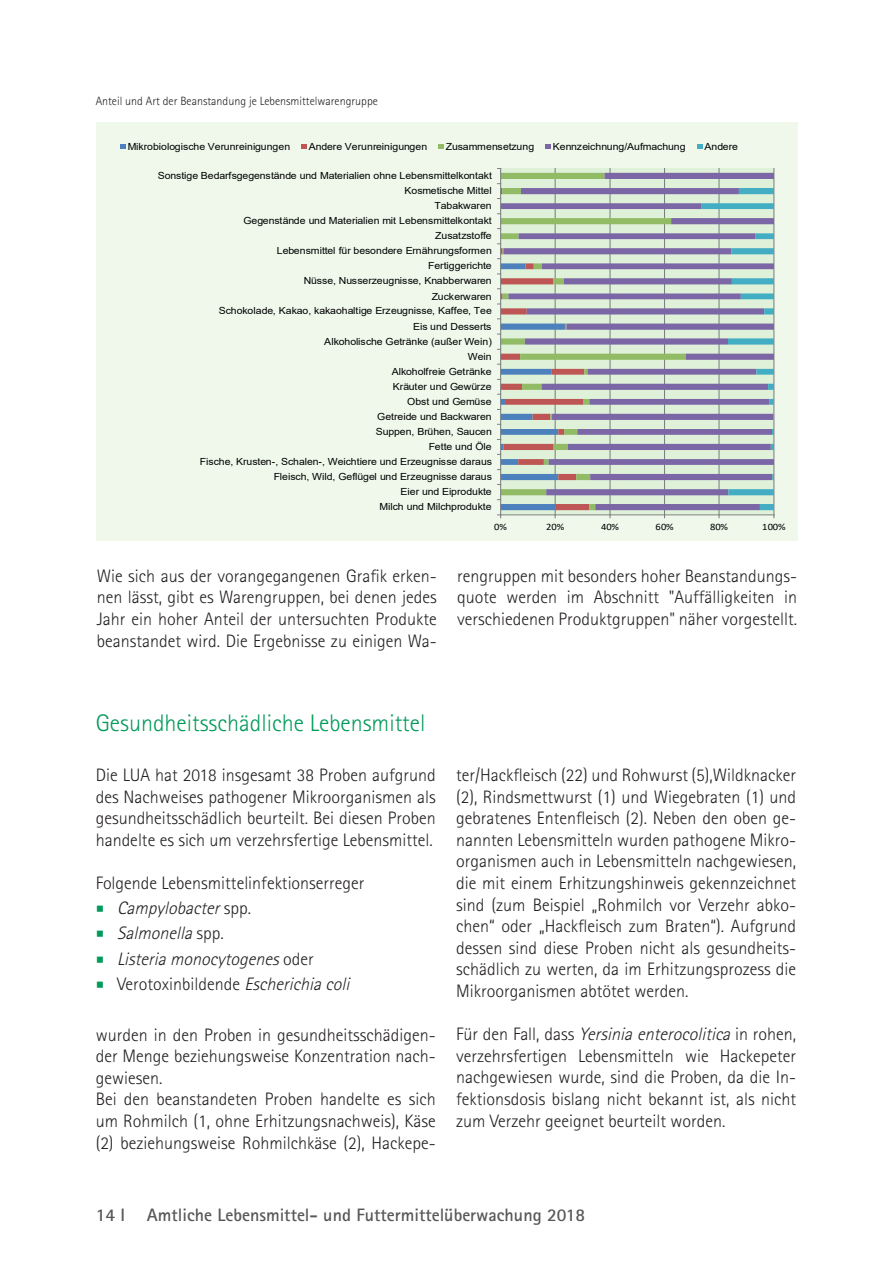
<style>
.page{position:relative;width:893px;height:1263px;background:#fff}
.page>*{position:absolute;margin:0;border:0;box-sizing:border-box;transform-origin:0 0}
.t1{font:300 24px "Rotis Sans Serif";color:#009a5a}
.t2{font:300 18px/21.6px "Rotis Sans Serif";color:#231f20;text-align:justify}
.t3{font:italic 300 18px "Rotis Sans Serif";color:#231f20}
.t4{font:700 18px "Rotis Sans Serif";color:#57585a}
.t5{font:300 12px "Rotis Sans Serif";color:#231f20}
.t6{font:9.75px "Arial";color:#000001;scale:1.07 1}
.t7{font:9.75px "Calibri";letter-spacing:.01em;color:#000001;scale:1.07 1}
.t8{font:9.75px "Arial";letter-spacing:-.02em;color:#000001;scale:1.07 1}
.s1{font-family:"Minion Pro";font-weight:400;font-style:normal;font-size:21px;color:#009a5a}
.s2{font-style:normal}
.s3{font-family:"Minion Pro";font-weight:400;font-size:21px;color:#009a5a}
.s4{font-style:italic}
</style>
<div class="page">
<svg style="left:97px;top:123px;width:700px;height:418px;background:#dce4dc"></svg>
<p class="t5" style="left:96px;top:94px;width:284px">Anteil und Art der Beanstandung je Lebensmittelwarengruppe</p>
<p class="t6" style="left:128px;top:139px;width:153px">Mikrobiologische Verunreinigungen</p>
<p class="t6" style="left:309px;top:139px;width:112px">Andere Verunreinigungen</p>
<p class="t6" style="left:446px;top:139px;width:84px">Zusammensetzung</p>
<p class="t6" style="left:553px;top:139px;width:126px">Kennzeichnung/Aufmachung</p>
<p class="t6" style="left:705px;top:139px;width:33px">Andere</p>
<p class="t6" style="left:158px;top:169px;width:314px">Sonstige Bedarfsgegenstände und Materialien ohne Lebensmittelkontakt</p>
<p class="t6" style="left:404px;top:184px;width:83px">Kosmetische Mittel</p>
<p class="t6" style="left:434px;top:199px;width:55px">Tabakwaren</p>
<p class="t6" style="left:243px;top:214px;width:234px">Gegenstände und Materialien mit Lebensmittelkontakt</p>
<p class="t8" style="left:435px;top:229px;width:54px">Zusatzstoffe</p>
<p class="t6" style="left:277px;top:244px;width:202px">Lebensmittel für besondere Ernährungsformen</p>
<p class="t6" style="left:428px;top:259px;width:61px">Fertiggerichte</p>
<p class="t6" style="left:304px;top:274px;width:177px">Nüsse, Nusserzeugnisse, Knabberwaren</p>
<p class="t6" style="left:432px;top:289px;width:58px">Zuckerwaren</p>
<p class="t6" style="left:219px;top:304px;width:257px">Schokolade, Kakao, kakaohaltige Erzeugnisse, Kaffee, Tee</p>
<p class="t6" style="left:413px;top:319px;width:75px">Eis und Desserts</p>
<p class="t6" style="left:324px;top:334px;width:158px">Alkoholische Getränke (außer Wein)</p>
<p class="t6" style="left:468px;top:350px;width:24px">Wein</p>
<p class="t6" style="left:392px;top:364px;width:95px">Alkoholfreie Getränke</p>
<p class="t6" style="left:393px;top:380px;width:94px">Kräuter und Gewürze</p>
<p class="t6" style="left:407px;top:394px;width:80px">Obst und Gemüse</p>
<p class="t6" style="left:377px;top:410px;width:108px">Getreide und Backwaren</p>
<p class="t6" style="left:376px;top:425px;width:110px">Suppen, Brühen, Saucen</p>
<p class="t6" style="left:429px;top:440px;width:60px">Fette und Öle</p>
<p class="t6" style="left:200px;top:455px;width:275px">Fische, Krusten-, Schalen-, Weichtiere und Erzeugnisse daraus</p>
<p class="t6" style="left:274px;top:470px;width:206px">Fleisch, Wild, Geflügel und Erzeugnisse daraus</p>
<p class="t6" style="left:401px;top:485px;width:87px">Eier und Eiprodukte</p>
<p class="t6" style="left:380px;top:500px;width:106px">Milch und Milchprodukte</p>
<p class="t7" style="left:494px;top:520px;width:14px">0%</p>
<p class="t7" style="left:546px;top:520px;width:18px">20%</p>
<p class="t7" style="left:601px;top:520px;width:18px">40%</p>
<p class="t7" style="left:656px;top:520px;width:18px">60%</p>
<p class="t7" style="left:710px;top:520px;width:18px">80%</p>
<p class="t7" style="left:762px;top:520px;width:23px">100%</p>
<p class="t2" style="left:97px;top:565px;width:342px">Wie sich aus der vorangegangenen Grafik erken&shy;nen lässt, gibt es Warengruppen, bei denen jedes Jahr ein hoher Anteil der untersuchten Produkte beanstandet wird. Die Ergebnisse zu einigen Wa-</p>
<p class="t2" style="left:457px;top:565px;width:342px">rengruppen mit besonders hoher Beanstandungs&shy;quote werden im Abschnitt "Auffälligkeiten in verschiedenen Produktgruppen" näher vorgestellt.</p>
<p class="t1" style="left:96px;top:709px;width:331px">Gesundheitsschädliche Lebensmittel</p>
<p class="t2" style="left:96px;top:764px;width:342px">Die LUA hat 2018 insgesamt 38 Proben aufgrund des Nachweises pathogener Mikroorganismen als gesundheitsschädlich beurteilt. Bei diesen Proben handelte es sich um verzehrsfertige Lebensmittel.</p>
<p class="t2" style="left:96px;top:872px;width:270px">Folgende Lebensmittelinfektionserreger</p>
<p class="t3" style="left:96px;top:898px;width:157px"><span class="s1">■</span> Campylobacter<span class="s2">s p p .</span></p>
<p class="t3" style="left:96px;top:923px;width:130px"><span class="s1">■</span> Salmonella<span class="s2">s p p .</span></p>
<p class="t3" style="left:96px;top:948px;width:220px"><span class="s1">■</span> Listeriamonocytogenes<span class="s2">o d e r</span></p>
<p class="t2" style="left:96px;top:973px;width:260px"><span class="s3">■</span> Verotoxinbildende <span class="s4">Escherichiacoli</span></p>
<p class="t2" style="left:96px;top:1024px;width:342px">wurden in den Proben in gesundheitsschädigen&shy;der Menge beziehungsweise Konzentration nach&shy;gewiesen.</p>
<p class="t2" style="left:96px;top:1088px;width:342px">Bei den beanstandeten Proben handelte es sich um Rohmilch (1, ohne Erhitzungsnachweis), Käse (2) beziehungsweise Rohmilchkäse (2), Hackepe-</p>
<p class="t2" style="left:456px;top:764px;width:342px">ter/Hackfleisch (22) und Rohwurst (5),Wildknacker (2), Rindsmettwurst (1) und Wiegebraten (1) und gebratenes Entenfleisch (2). Neben den oben ge&shy;nannten Lebensmitteln wurden pathogene Mikro&shy;organismen auch in Lebensmitteln nachgewiesen, die mit einem Erhitzungshinweis gekennzeichnet sind (zum Beispiel „Rohmilch vor Verzehr abko&shy;chen“ oder „Hackfleisch zum Braten“). Aufgrund dessen sind diese Proben nicht als gesundheits&shy;schädlich zu werten, da im Erhitzungsprozess die Mikroorganismen abtötet werden.</p>
<p class="t2" style="left:456px;top:1023px;width:342px">F ü r d e n Fa l l , d a s s <span class="s4">Yersiniaenterocolitica</span>i n r o h e n , verzehrsfertigen Lebensmitteln wie Hackepeter nachgewiesen wurde, sind die Proben, da die In&shy;fektionsdosis bislang nicht bekannt ist, als nicht zum Verzehr geeignet beurteilt worden.</p>
<p class="t4" style="left:96px;top:1204px;width:491px">14 I Amtliche Lebensmittel- und Futtermittelüberwachung 2018</p>
</div>
